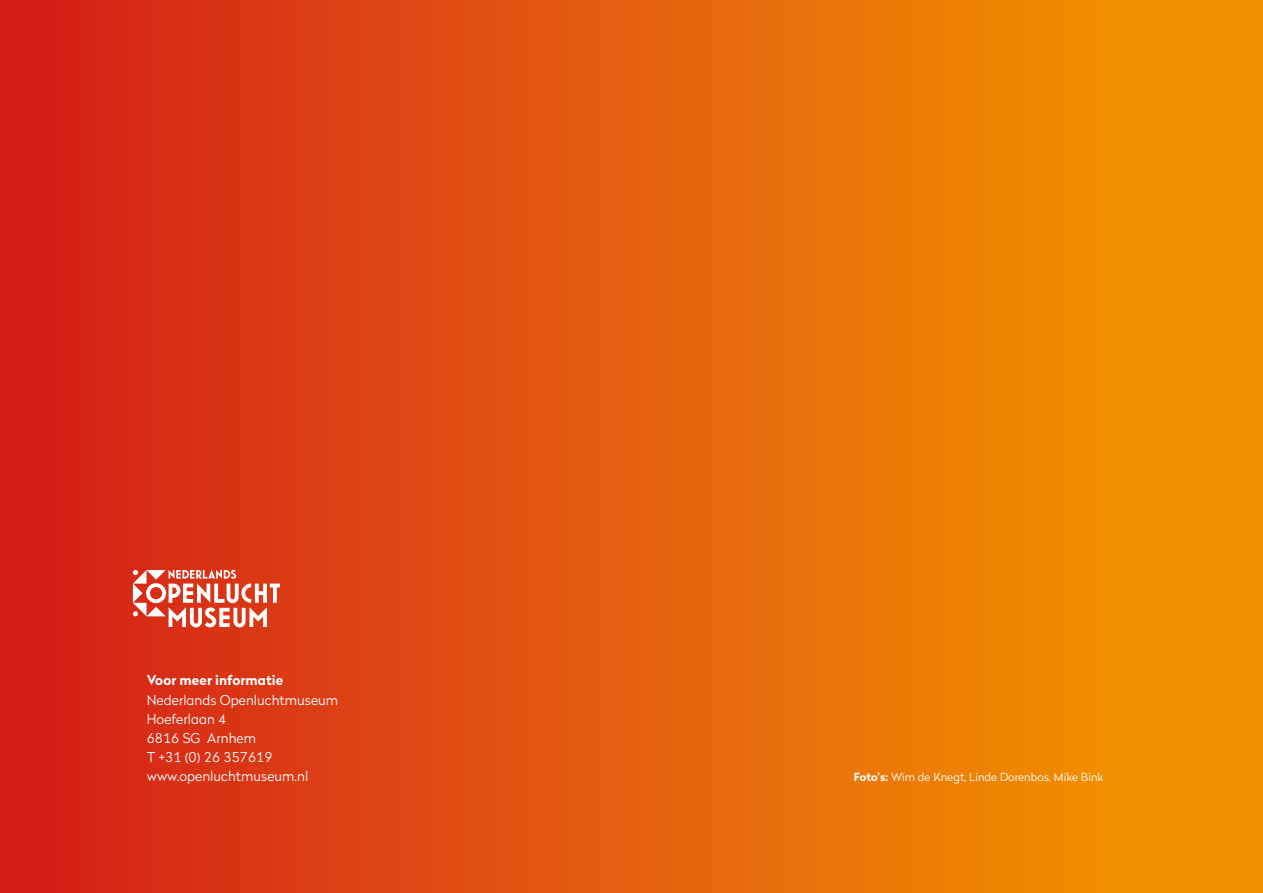
<style>
.page{position:relative;width:1263px;height:893px;background:#fff}
.page>*{position:absolute;margin:0;border:0;box-sizing:border-box;transform-origin:0 0}
.t1{font:300 13.5px/19.2px "Radikal";letter-spacing:.005em;color:#fff}
.t2{font:700 13.5px "Radikal";letter-spacing:.005em;color:#fff}
.t3{font:300 11.25px "Radikal";letter-spacing:.005em;color:#fff}
.s1{font-weight:700}
</style>
<div class="page">
<div style="left:0;top:0;width:1263px;height:893px;background:linear-gradient(to right,#d41e1b,#f59d00)"></div>
<svg style="left:133px;top:570px;width:147px;height:57px"></svg>
<p class="t2" style="left:147px;top:671px;width:138px">Voor meer informatie</p>
<p class="t1" style="left:147px;top:690px;width:193px">Nederlands Openluchtmuseum<br>Hoeferlaan 4<br>6816 SG Arnhem<br>T +31 (0) 26 357619 www.openluchtmuseum.nl</p>
<p class="t3" style="left:854px;top:769px;width:251px"><span class="s1">Foto’s:</span> Wim de Knegt, Linde Dorenbos, Mike Bink</p>
</div>
